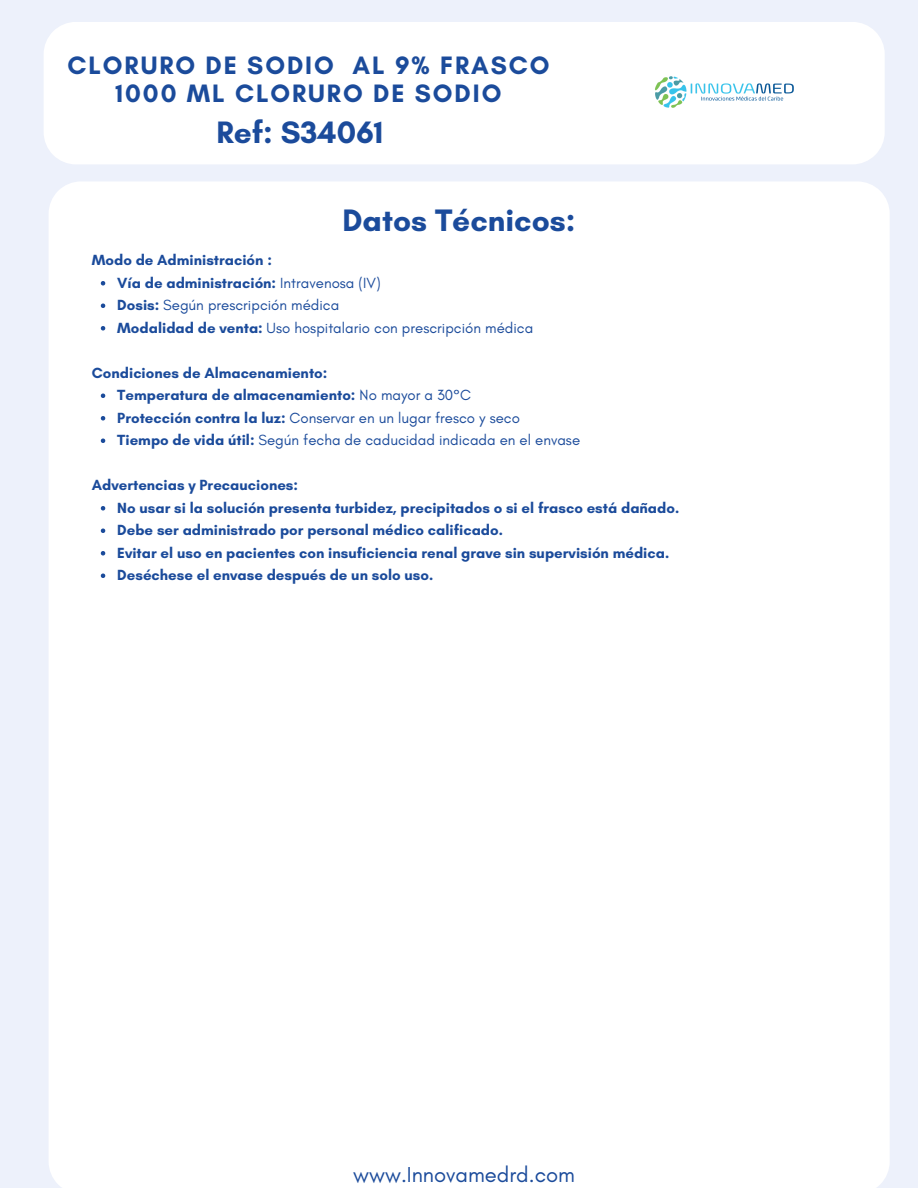
<style>
.page{position:relative;width:918px;height:1188px;background:#edf1fb}
.page>*{position:absolute;margin:0;border:0;box-sizing:border-box;transform-origin:0 0}
.t1{font:700 31.65px "Glacial Indifference";color:#1b4b9b}
.t2{font:700 31.5px "Glacial Indifference";color:#1b4b9b}
.t3{font:700 25.65px/28.2px "Glacial Indifference";letter-spacing:.075em;color:#1b4b9b;text-align:center}
.t4{font:22.05px "Glacial Indifference";color:#1b4b9b}
.t5{font:700 15px "Glacial Indifference";color:#1b4b9b}
.t6{font:15px "Glacial Indifference";color:#1b4b9b}
.s1{font-weight:400}
.s2{font-weight:700}
</style>
<div class="page">
<div style="left:44px;top:22px;width:841px;height:142px;background:#fff"></div>
<div style="left:49px;top:182px;width:841px;height:1006px;background:#fff"></div>
<img style="left:648px;top:51px;width:151px;height:82px">
<svg style="left:101px;top:281px;width:4px;height:5px"></svg>
<svg style="left:101px;top:304px;width:4px;height:4px"></svg>
<svg style="left:101px;top:326px;width:4px;height:5px"></svg>
<svg style="left:101px;top:394px;width:4px;height:4px"></svg>
<svg style="left:101px;top:416px;width:4px;height:5px"></svg>
<svg style="left:101px;top:439px;width:4px;height:4px"></svg>
<svg style="left:101px;top:506px;width:4px;height:5px"></svg>
<svg style="left:101px;top:529px;width:4px;height:4px"></svg>
<svg style="left:101px;top:551px;width:4px;height:5px"></svg>
<svg style="left:101px;top:574px;width:4px;height:4px"></svg>
<p class="t3" style="left:67px;top:51px;width:484px">CLORURO DE SODIO AL 9% FRASCO<br>1000 ML CLORURO DE SODIO</p>
<h3 class="t2" style="left:216px;top:113px;width:169px">Ref: S34061</h3>
<p class="t1" style="left:342px;top:201px;width:234px">Datos Técnicos:</p>
<h1 class="t5" style="left:92px;top:251px;width:182px">Modo de Administración :</h1>
<p class="t5" style="left:117px;top:274px;width:265px">Vía de administración: <span class="s1">Intravenosa (IV)</span></p>
<h1 class="t6" style="left:117px;top:296px;width:224px"><span class="s2">Dosis:</span> Según prescripción médica</h1>
<h4 class="t6" style="left:117px;top:319px;width:418px"><span class="s2">Modalidad de venta:</span> Uso hospitalario con prescripción médica</h4>
<p class="t5" style="left:92px;top:364px;width:237px">Condiciones de Almacenamiento:</p>
<p class="t5" style="left:117px;top:386px;width:355px">Temperatura de almacenamiento: <span class="s1">No mayor a 30°C</span></p>
<p class="t6" style="left:117px;top:409px;width:404px"><span class="s2">Protección contra la luz:</span> Conservar en un lugar fresco y seco</p>
<h4 class="t6" style="left:117px;top:431px;width:464px"><span class="s2">Tiempo de vida útil:</span> Según fecha de caducidad indicada en el envase</h4>
<p class="t5" style="left:92px;top:476px;width:208px">Advertencias y Precauciones:</p>
<p class="t5" style="left:117px;top:499px;width:563px">No usar si la solución presenta turbidez, precipitados o si el frasco está dañado.</p>
<p class="t5" style="left:117px;top:521px;width:387px">Debe ser administrado por personal médico calificado.</p>
<h4 class="t5" style="left:117px;top:544px;width:553px">Evitar el uso en pacientes con insuficiencia renal grave sin supervisión médica.</h4>
<p class="t5" style="left:117px;top:566px;width:318px">Deséchese el envase después de un solo uso.</p>
<p class="t4" style="left:353px;top:1161px;width:223px">www.Innovamedrd.com</p>
</div>
